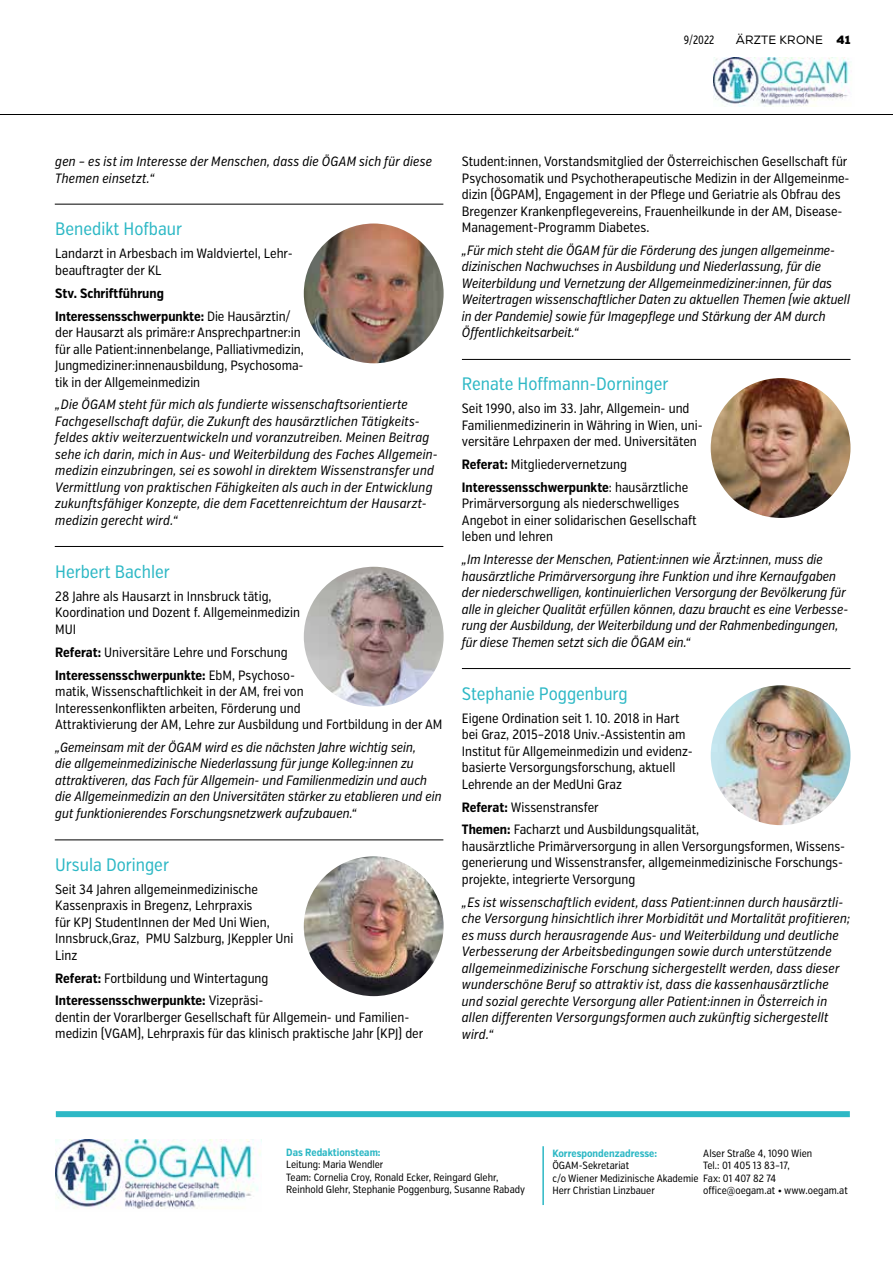
<style>
.page{position:relative;width:893px;height:1263px;background:#fff}
.page>*{position:absolute;margin:0;border:0;box-sizing:border-box;transform-origin:0 0}
.t1{font:18px "Verb Ex Cond";color:#2db8c5}
.t2{font:italic 13.5px/16.5px "Verb Ex Cond";color:#000}
.t3{font:13.5px/16.5px "Verb Ex Cond";color:#000}
.t4{font:700 13.5px/23px "Verb Ex Cond";letter-spacing:-.005em;color:#000}
.t5{font:12px "Nexa";letter-spacing:.015em;color:#000}
.t6{font:12px "Verb Comp";color:#000}
.t7{font:10.5px/12.6px "Verb Ex Cond";color:#000}
.t8{font:700 10.5px "Verb Ex Cond";color:#2db8c5}
.s1{font-weight:900}
.s2{font-weight:400}
.s3{font-weight:700}
</style>
<div class="page">
<img style="left:56px;top:1139px;width:206px;height:70px">
<hr style="left:542px;top:1146px;width:2px;height:59px;background:#2db8c5">
<div style="left:56px;top:1111px;width:794px;height:6px;background:#2db8c5"></div>
<img style="left:713px;top:57px;width:136px;height:49px">
<img style="left:304px;top:223px;width:140px;height:140px;border-radius:70px">
<img style="left:711px;top:378px;width:139px;height:140px;border-radius:70px">
<img style="left:304px;top:567px;width:140px;height:139px;border-radius:70px">
<img style="left:711px;top:685px;width:139px;height:140px;border-radius:70px">
<img style="left:304px;top:856px;width:140px;height:140px;border-radius:70px">
<hr style="left:55px;top:840px;width:388px;height:1px;background:#000">
<hr style="left:55px;top:546px;width:388px;height:1px;background:#000">
<hr style="left:55px;top:204px;width:388px;height:1px;background:#000">
<hr style="left:462px;top:668px;width:388px;height:1px;background:#000">
<hr style="left:462px;top:359px;width:388px;height:1px;background:#000">
<hr style="left:0;top:114px;width:893px;height:1px;background:#000">
<p class="t6" style="left:684px;top:33px;width:32px">9/2022</p>
<p class="t5" style="left:736px;top:33px;width:116px">ÄRZTE KRONE <span class="s1">41</span></p>
<p class="t2" style="left:55px;top:153px;width:378px">gen – es ist im Interesse der Menschen, dass die ÖGAM sich für diese<br>Themen einsetzt.“</p>
<h1 class="t1" style="left:55px;top:219px;width:128px">Benedikt Hofbaur</h1>
<p class="t3" style="left:55px;top:246px;width:239px">Landarzt in Arbesbach im Waldviertel, Lehr&shy;beauftragter der KL</p>
<p class="t4" style="left:55px;top:282px;width:237px">Stv. Schriftführung<br>Interessensschwerpunkte: <span class="s2">Die Hausärztin/</span></p>
<p class="t3" style="left:55px;top:324px;width:250px">der Hausarzt als primäre:r Ansprechpartner:in für alle Patient:innenbelange, Palliativmedizin, Jungmediziner:innenausbildung, Psychosoma&shy;tik in der Allgemeinmedizin</p>
<p class="t2" style="left:55px;top:397px;width:384px">„Die ÖGAM steht für mich als fundierte wissenschaftsorientierte Fachgesellschaft dafür, die Zukunft des hausärztlichen Tätigkeits&shy;feldes aktiv weiterzuentwickeln und voranzutreiben. Meinen Beitrag sehe ich darin, mich in Aus- und Weiterbildung des Faches Allgemein&shy;medizin einzubringen, sei es sowohl in direktem Wissenstransfer und Vermittlung von praktischen Fähigkeiten als auch in der Entwicklung zukunftsfähiger Konzepte, die dem Facettenreichtum der Hausarzt&shy;medizin gerecht wird.“</p>
<h1 class="t1" style="left:55px;top:561px;width:116px">Herbert Bachler</h1>
<p class="t3" style="left:55px;top:588px;width:246px">28 Jahre als Hausarzt in Innsbruck tätig,<br>Koordination und Dozent f. Allgemeinmedizin<br>MUI</p>
<p class="t3" style="left:55px;top:641px;width:241px;line-height:23px"><span class="s3">Referat:</span> Universitäre Lehre und Forschung<br><span class="s3">Interessensschwerpunkte:</span> EbM, Psychoso-</p>
<p class="t3" style="left:55px;top:683px;width:389px">matik, Wissenschaftlichkeit in der AM, frei von<br>Interessenkonflikten arbeiten, Förderung und<br>Attraktivierung der AM, Lehre zur Ausbildung und Fortbildung in der AM</p>
<p class="t2" style="left:55px;top:739px;width:388px">„Gemeinsam mit der ÖGAM wird es die nächsten Jahre wichtig sein,<br>die allgemeinmedizinische Niederlassung für junge Kolleg:innen zu attraktiveren, das Fach für Allgemein- und Familienmedizin und auch die Allgemeinmedizin an den Universitäten stärker zu etablieren und ein gut funktionierendes Forschungsnetzwerk aufzubauen.“</p>
<h1 class="t1" style="left:55px;top:854px;width:115px">Ursula Doringer</h1>
<p class="t3" style="left:55px;top:881px;width:240px">Seit 34 Jahren allgemeinmedizinische<br>Kassenpraxis in Bregenz, Lehrpraxis<br>für KPJ StudentInnen der Med Uni Wien,<br>Innsbruck,Graz, PMU Salzburg, JKeppler Uni<br>Linz</p>
<p class="t3" style="left:55px;top:967px;width:215px;line-height:23px"><span class="s3">Referat:</span> Fortbildung und Wintertagung<br><span class="s3">Interessensschwerpunkte:</span> Vizepräsi-</p>
<p class="t3" style="left:55px;top:1009px;width:370px">dentin der Vorarlberger Gesellschaft für Allgemein- und Familien&shy;medizin (VGAM), Lehrpraxis für das klinisch praktische Jahr (KPJ) der</p>
<p class="t3" style="left:462px;top:153px;width:389px">Student:innen, Vorstandsmitglied der Österreichischen Gesellschaft für Psychosomatik und Psychotherapeutische Medizin in der Allgemeinme&shy;dizin (ÖGPAM), Engagement in der Pflege und Geriatrie als Obfrau des Bregenzer Krankenpflegevereins, Frauenheilkunde in der AM, Disease-Management-Programm Diabetes.</p>
<p class="t2" style="left:462px;top:242px;width:390px">„Für mich steht die ÖGAM für die Förderung des jungen allgemeinme&shy;dizinischen Nachwuchses in Ausbildung und Niederlassung, für die Weiterbildung und Vernetzung der Allgemeinmediziner:innen, für das Weitertragen wissenschaftlicher Daten zu aktuellen Themen (wie aktuell in der Pandemie) sowie für Imagepflege und Stärkung der AM durch Öffentlichkeitsarbeit.“</p>
<h1 class="t1" style="left:462px;top:373px;width:208px">Renate Hoffmann-Dorninger</h1>
<p class="t3" style="left:462px;top:400px;width:242px">Seit 1990, also im 33. Jahr, Allgemein- und<br>Familienmedizinerin in Währing in Wien, uni&shy;versitäre Lehrpaxen der med. Universitäten</p>
<p class="t3" style="left:462px;top:453px;width:228px;line-height:23px"><span class="s3">Referat:</span> Mitgliedervernetzung<br><span class="s3">Interessensschwerpunkte</span>: hausärztliche</p>
<p class="t3" style="left:462px;top:496px;width:236px">Primärversorgung als niederschwelliges<br>Angebot in einer solidarischen Gesellschaft leben und lehren</p>
<p class="t2" style="left:462px;top:552px;width:388px">„Im Interesse der Menschen, Patient:innen wie Ärzt:innen, muss die hausärztliche Primärversorgung ihre Funktion und ihre Kernaufgaben der niederschwelligen, kontinuierlichen Versorgung der Bevölkerung für alle in gleicher Qualität erfüllen können, dazu braucht es eine Verbesse&shy;rung der Ausbildung, der Weiterbildung und der Rahmenbedingungen, für diese Themen setzt sich die ÖGAM ein.“</p>
<h1 class="t1" style="left:462px;top:683px;width:167px">Stephanie Poggenburg</h1>
<p class="t3" style="left:462px;top:710px;width:233px">Eigene Ordination seit 1. 10. 2018 in Hart bei Graz, 2015–2018 Univ.-Assistentin am Institut für Allgemeinmedizin und evidenz&shy;basierte Versorgungsforschung, aktuell Lehrende an der MedUni Graz</p>
<p class="t3" style="left:462px;top:796px;width:239px;line-height:23px"><span class="s3">Referat:</span> Wissenstransfer<br><span class="s3">Themen:</span> Facharzt und Ausbildungsqualität,</p>
<p class="t3" style="left:462px;top:838px;width:385px">hausärztliche Primärversorgung in allen Versorgungsformen, Wissens&shy;generierung und Wissenstransfer, allgemeinmedizinische Forschungs&shy;projekte, integrierte Versorgung</p>
<p class="t2" style="left:462px;top:894px;width:390px">„Es ist wissenschaftlich evident, dass Patient:innen durch hausärztli&shy;che Versorgung hinsichtlich ihrer Morbidität und Mortalität profitieren; es muss durch herausragende Aus- und Weiterbildung und deutliche Verbesserung der Arbeitsbedingungen sowie durch unterstützende allgemeinmedizinische Forschung sichergestellt werden, dass dieser wunderschöne Beruf so attraktiv ist, dass die kassenhausärztliche und sozial gerechte Versorgung aller Patient:innen in Österreich in allen differenten Versorgungsformen auch zukünftig sichergestellt wird.“</p>
<p class="t8" style="left:286px;top:1145px;width:96px">Das Redaktionsteam:</p>
<p class="t7" style="left:286px;top:1158px;width:240px">Leitung: Maria Wendler<br>Team: Cornelia Croy, Ronald Ecker, Reingard Glehr,<br>Reinhold Glehr, Stephanie Poggenburg, Susanne Rabady</p>
<p class="t8" style="left:552px;top:1147px;width:106px">Korrespondenzadresse:</p>
<p class="t7" style="left:552px;top:1159px;width:148px">ÖGAM-Sekretariat<br>c/o Wiener Medizinische Akademie<br>Herr Christian Linzbauer</p>
<p class="t7" style="left:703px;top:1147px;width:146px">Alser Straße 4, 1090 Wien<br>Tel.: 01 405 13 83–17,<br>Fax: 01 407 82 74 office@oegam.at • www.oegam.at</p>
</div>
